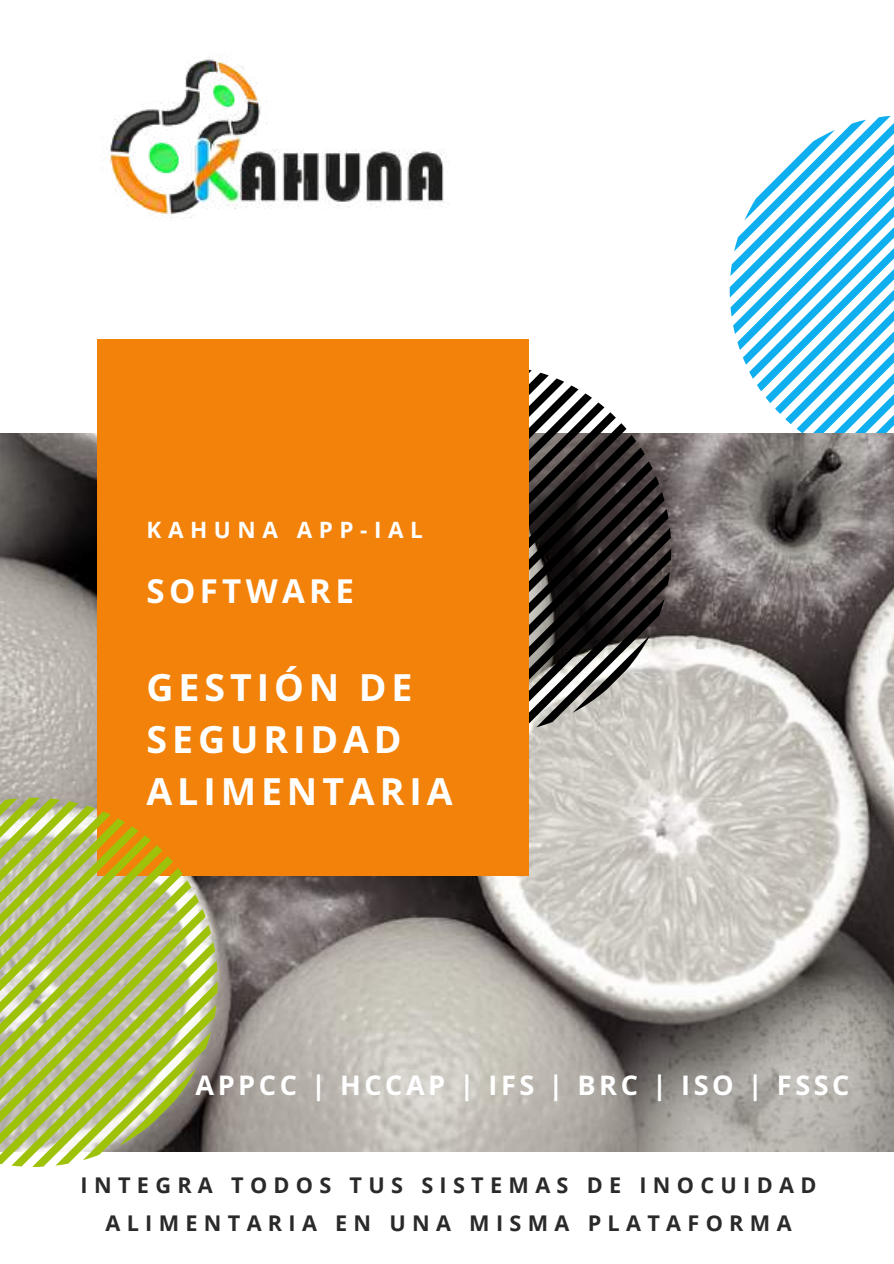
<style>
.page{position:relative;width:894px;height:1264px;background:#fff}
.page>*{position:absolute;margin:0;border:0;box-sizing:border-box;transform-origin:0 0}
.t1{font:700 37.5px/51.8px "Open Sans Hebrew";letter-spacing:.13em;color:#fff}
.t2{font:700 33.15px "Open Sans Hebrew";letter-spacing:.13em;color:#fff}
.t3{font:700 27.15px "Open Sans Hebrew";letter-spacing:.13em;color:#fff}
.t4{font:700 22.5px "Open Sans";letter-spacing:.29em;color:#fff}
.t5{font:700 21.6px/38.2px "Open Sans";letter-spacing:.29em;color:#2a2a2a;text-align:center}
</style>
<div class="page">
<svg style="left:729px;top:115px;width:164px;height:318px"></svg>
<img style="left:0;top:433px;width:893px;height:718px">
<svg style="left:528px;top:365px;width:143px;height:369px"></svg>
<div style="left:97px;top:339px;width:431px;height:536px;background:#f28209"></div>
<svg style="left:0;top:797px;width:218px;height:369px"></svg>
<img style="left:109px;top:54px;width:339px;height:164px">
<p class="t4" style="left:146px;top:514px;width:278px">KAHUNA APP-IAL</p>
<h2 class="t2" style="left:146px;top:567px;width:209px">SOFTWARE</h2>
<h1 class="t1" style="left:146px;top:660px;width:307px">GESTIÓN DE<br>SEGURIDAD<br>ALIMENTARIA</h1>
<p class="t3" style="left:195px;top:1065px;width:655px">APPCC | HCCAP | IFS | BRC | ISO | FSSC</p>
<p class="t5" style="left:81px;top:1165px;width:737px">INTEGRA TODOS TUS SISTEMAS DE INOCUIDAD<br>ALIMENTARIA EN UNA MISMA PLATAFORMA</p>
</div>
